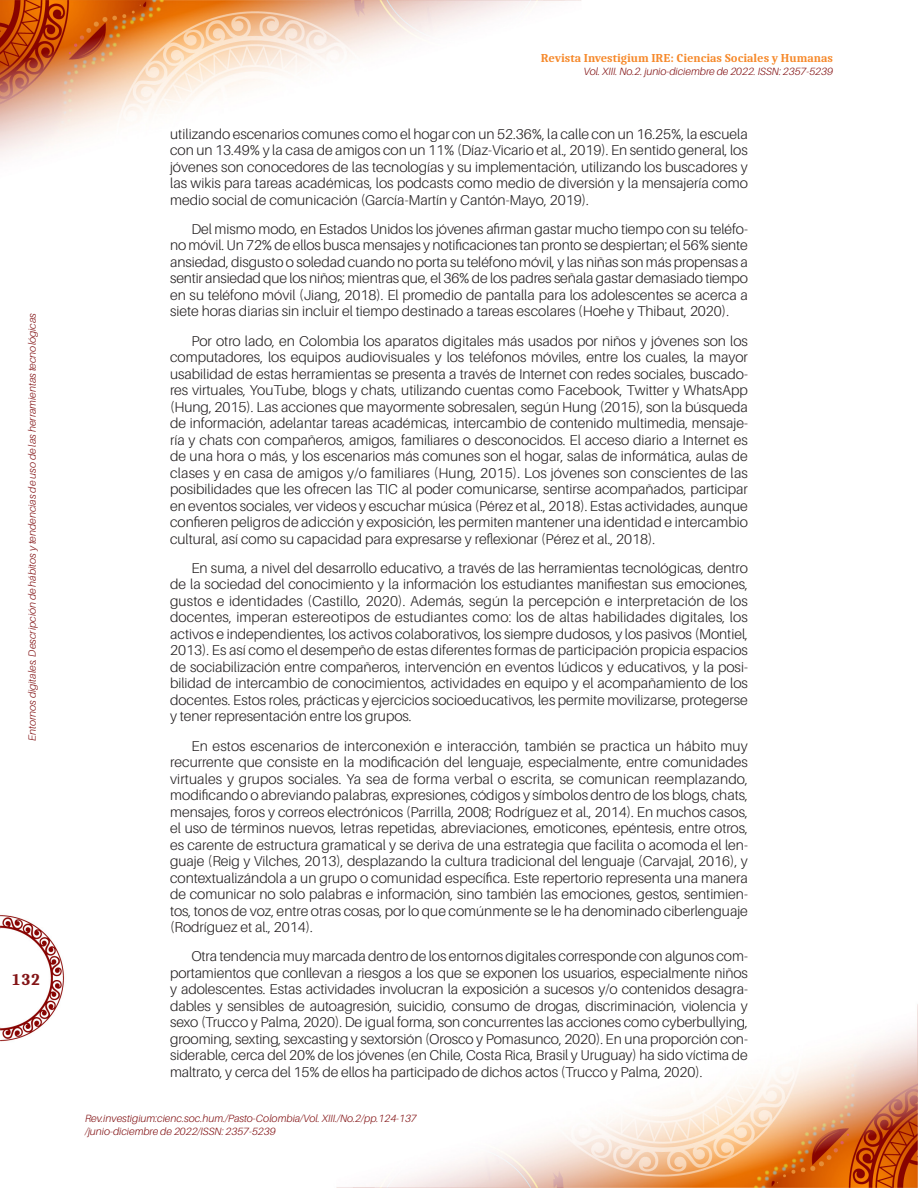
<style>
.page{position:relative;width:918px;height:1188px;background:#fff}
.page>*{position:absolute;margin:0;border:0;box-sizing:border-box;transform-origin:0 0}
.t1{font:700 16.5px "Caladea";color:#831416}
.Texto_Base_Sangría{font:300 14.25px/16.5px "Aileron";color:#231f20;text-align:justify}
.t2{font:700 12px "Caladea";color:#f6892b}
.t3{font:italic 300 10.5px/12.6px "Aileron";color:#831416}
</style>
<div class="page">
<img style="left:0;top:0;width:918px;height:1188px">
<p class="t3" style="left:26px;top:741px;width:429px;rotate:-90deg">Entornos digitales. Descripción de hábitos y tendencias de uso de las herramientas tecnológicas</p>
<p class="t1" style="left:11px;top:970px;width:31px">132</p>
<p class="t2" style="left:541px;top:51px;width:294px">Revista Investigium IRE: Ciencias Sociales y Humanas</p>
<p class="t3" style="left:584px;top:65px;width:251px">Vol. XIII. No.2. junio-diciembre de 2022. ISSN: 2357-5239</p>
<p class="Texto_Base_Sangría" style="left:170px;top:125px;width:579px">utilizando escenarios comunes como el hogar con un 52.36%, la calle con un 16.25%, la escuela con un 13.49% y la casa de amigos con un 11% (Díaz-Vicario et al., 2019). En sentido general, los jóvenes son conocedores de las tecnologías y su implementación, utilizando los buscadores y las wikis para tareas académicas, los podcasts como medio de diversión y la mensajería como medio social de comunicación (García-Martín y Cantón-Mayo, 2019).</p>
<p class="Texto_Base_Sangría" style="left:170px;top:221px;width:579px;text-indent:21px">Del mismo modo, en Estados Unidos los jóvenes afirman gastar mucho tiempo con su teléfo&shy;no móvil. Un 72% de ellos busca mensajes y notificaciones tan pronto se despiertan; el 56% siente ansiedad, disgusto o soledad cuando no porta su teléfono móvil, y las niñas son más propensas a sentir ansiedad que los niños; mientras que, el 36% de los padres señala gastar demasiado tiempo en su teléfono móvil (Jiang, 2018). El promedio de pantalla para los adolescentes se acerca a siete horas diarias sin incluir el tiempo destinado a tareas escolares (Hoehe y Thibaut, 2020).</p>
<p class="Texto_Base_Sangría" style="left:170px;top:333px;width:579px;text-indent:21px">Por otro lado, en Colombia los aparatos digitales más usados por niños y jóvenes son los computadores, los equipos audiovisuales y los teléfonos móviles, entre los cuales, la mayor usabilidad de estas herramientas se presenta a través de Internet con redes sociales, buscado&shy;res virtuales, YouTube, blogs y chats, utilizando cuentas como Facebook, Twitter y WhatsApp (Hung, 2015). Las acciones que mayormente sobresalen, según Hung (2015), son la búsqueda de información, adelantar tareas académicas, intercambio de contenido multimedia, mensaje&shy;ría y chats con compañeros, amigos, familiares o desconocidos. El acceso diario a Internet es de una hora o más, y los escenarios más comunes son el hogar, salas de informática, aulas de clases y en casa de amigos y/o familiares (Hung, 2015). Los jóvenes son conscientes de las posibilidades que les ofrecen las TIC al poder comunicarse, sentirse acompañados, participar en eventos sociales, ver videos y escuchar música (Pérez et al., 2018). Estas actividades, aunque confieren peligros de adicción y exposición, les permiten mantener una identidad e intercambio cultural, así como su capacidad para expresarse y reflexionar (Pérez et al., 2018).</p>
<p class="Texto_Base_Sangría" style="left:170px;top:560px;width:579px;text-indent:21px">En suma, a nivel del desarrollo educativo, a través de las herramientas tecnológicas, dentro de la sociedad del conocimiento y la información los estudiantes manifiestan sus emociones, gustos e identidades (Castillo, 2020). Además, según la percepción e interpretación de los docentes, imperan estereotipos de estudiantes como: los de altas habilidades digitales, los activos e independientes, los activos colaborativos, los siempre dudosos, y los pasivos (Montiel, 2013). Es así como el desempeño de estas diferentes formas de participación propicia espacios de sociabilización entre compañeros, intervención en eventos lúdicos y educativos, y la posi&shy;bilidad de intercambio de conocimientos, actividades en equipo y el acompañamiento de los docentes. Estos roles, prácticas y ejercicios socioeducativos, les permite movilizarse, protegerse y tener representación entre los grupos.</p>
<p class="Texto_Base_Sangría" style="left:170px;top:738px;width:579px;text-indent:21px">En estos escenarios de interconexión e interacción, también se practica un hábito muy recurrente que consiste en la modificación del lenguaje, especialmente, entre comunidades virtuales y grupos sociales. Ya sea de forma verbal o escrita, se comunican reemplazando, modificando o abreviando palabras, expresiones, códigos y símbolos dentro de los blogs, chats, mensajes, foros y correos electrónicos (Parrilla, 2008; Rodríguez et al., 2014). En muchos casos, el uso de términos nuevos, letras repetidas, abreviaciones, emoticones, epéntesis, entre otros, es carente de estructura gramatical y se deriva de una estrategia que facilita o acomoda el len&shy;guaje (Reig y Vilches, 2013), desplazando la cultura tradicional del lenguaje (Carvajal, 2016), y contextualizándola a un grupo o comunidad específica. Este repertorio representa una manera de comunicar no solo palabras e información, sino también las emociones, gestos, sentimien&shy;tos, tonos de voz, entre otras cosas, por lo que comúnmente se le ha denominado ciberlenguaje (Rodríguez et al., 2014).</p>
<p class="Texto_Base_Sangría" style="left:170px;top:948px;width:579px;text-indent:21px">Otra tendencia muy marcada dentro de los entornos digitales corresponde con algunos com&shy;portamientos que conllevan a riesgos a los que se exponen los usuarios, especialmente niños y adolescentes. Estas actividades involucran la exposición a sucesos y/o contenidos desagra&shy;dables y sensibles de autoagresión, suicidio, consumo de drogas, discriminación, violencia y sexo (Trucco y Palma, 2020). De igual forma, son concurrentes las acciones como cyberbullying, grooming, sexting, sexcasting y sextorsión (Orosco y Pomasunco, 2020). En una proporción con&shy;siderable, cerca del 20% de los jóvenes (en Chile, Costa Rica, Brasil y Uruguay) ha sido víctima de maltrato, y cerca del 15% de ellos ha participado de dichos actos (Trucco y Palma, 2020).</p>
<p class="t3" style="left:85px;top:1112px;width:333px">Rev.investigium:cienc.soc.hum./Pasto-Colombia/Vol. XIII./No.2/pp.124-137 /junio-diciembre de 2022/ISSN: 2357-5239</p>
</div>
